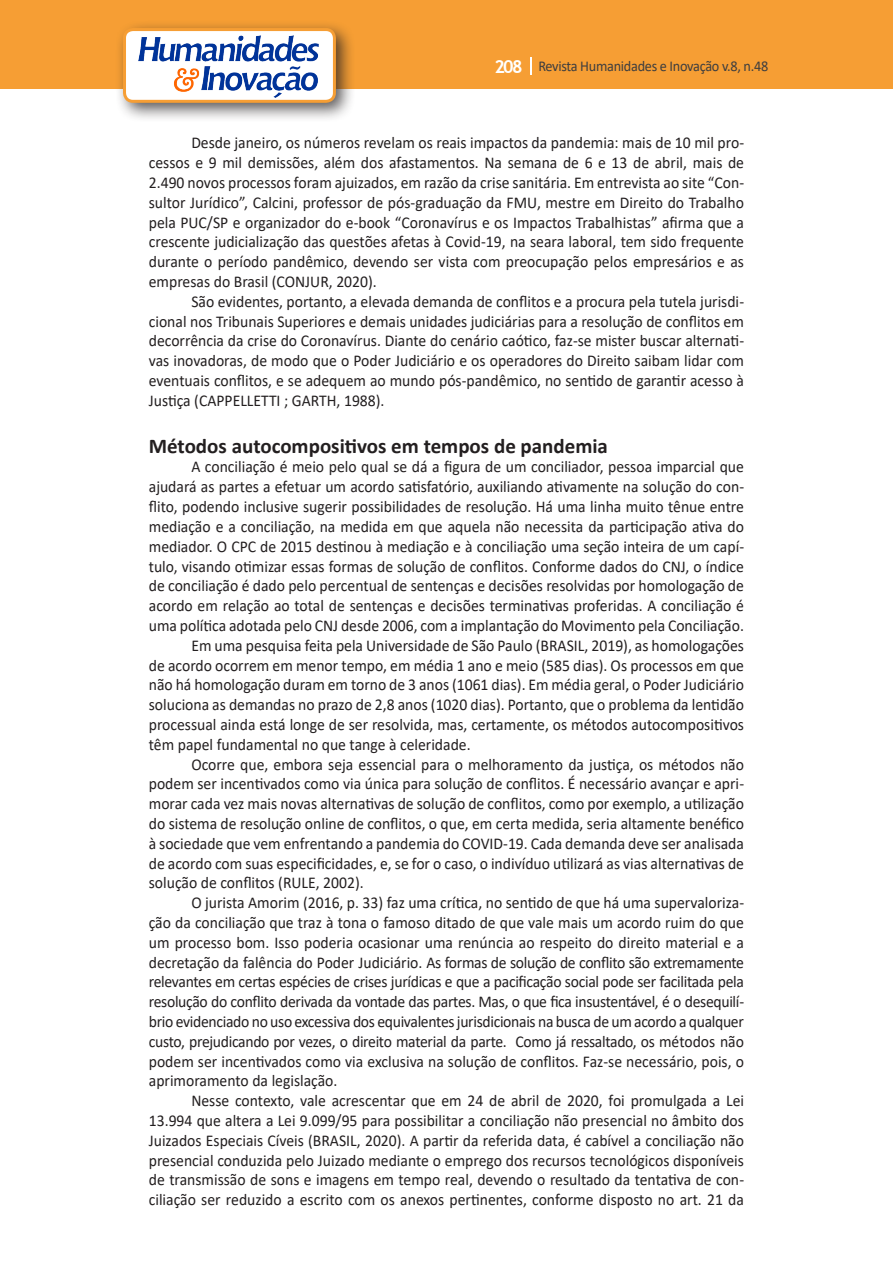
<style>
.page{position:relative;width:893px;height:1263px;background:#fff}
.page>*{position:absolute;margin:0;border:0;box-sizing:border-box;transform-origin:0 0}
.Titulo_2{font:700 21px "Calibri";color:#231f20}
.Texto{font:16.5px/19.8px "Calibri";color:#231f20;text-align:justify;scale:.95 1}
.t1{font:15px "Calibri";letter-spacing:-.02em;color:#3e3e3f;scale:.95 1}
.s1{font-family:"Trebuchet MS";font-weight:700;font-size:18px;color:#fff}
</style>
<div class="page">
<div style="left:0;top:0;width:893px;height:88px;background:#f69e34"></div>
<svg style="left:530px;top:57px;width:2px;height:18px"></svg>
<div style="left:115px;top:20px;width:241px;height:103px;background:#231f20;opacity:.75"></div>
<div style="left:125px;top:30px;width:209px;height:71px;background:#fff;border-radius:9px"></div>
<img style="left:138px;top:35px;width:181px;height:62px">
<div style="left:123px;top:28px;width:213px;height:75px;border:3px solid #f69e34;border-radius:9px"></div>
<p class="t1" style="left:495px;top:56px;width:290px"><span class="s1">208</span> Revista Humanidades e Inovação v.8, n.48</p>
<p class="Texto" style="left:149px;top:133px;width:628px;text-indent:43px">Desde janeiro, os números revelam os reais impactos da pandemia: mais de 10 mil pro&shy;cessos e 9 mil demissões, além dos afastamentos. Na semana de 6 e 13 de abril, mais de 2.490 novos processos foram ajuizados, em razão da crise sanitária. Em entrevista ao site “Con&shy;sultor Jurídico”, Calcini, professor de pós-graduação da FMU, mestre em Direito do Trabalho pela PUC/SP e organizador do e-book “Coronavírus e os Impactos Trabalhistas” afirma que a crescente judicialização das questões afetas à Covid-19, na seara laboral, tem sido frequente durante o período pandêmico, devendo ser vista com preocupação pelos empresários e as empresas do Brasil (CONJUR, 2020).</p>
<p class="Texto" style="left:149px;top:291px;width:628px;text-indent:43px">São evidentes, portanto, a elevada demanda de conflitos e a procura pela tutela jurisdi&shy;cional nos Tribunais Superiores e demais unidades judiciárias para a resolução de conflitos em decorrência da crise do Coronavírus. Diante do cenário caótico, faz-se mister buscar alternati&shy;vas inovadoras, de modo que o Poder Judiciário e os operadores do Direito saibam lidar com eventuais conflitos, e se adequem ao mundo pós-pandêmico, no sentido de garantir acesso à Justiça (CAPPELLETTI ; GARTH, 1988).</p>
<p class="Titulo_2" style="left:149px;top:431px;width:461px">Métodos autocompositivos em tempos de pandemia</p>
<p class="Texto" style="left:149px;top:457px;width:628px;text-indent:43px">A conciliação é meio pelo qual se dá a figura de um conciliador, pessoa imparcial que ajudará as partes a efetuar um acordo satisfatório, auxiliando ativamente na solução do con&shy;flito, podendo inclusive sugerir possibilidades de resolução. Há uma linha muito tênue entre mediação e a conciliação, na medida em que aquela não necessita da participação ativa do mediador. O CPC de 2015 destinou à mediação e à conciliação uma seção inteira de um capí&shy;tulo, visando otimizar essas formas de solução de conflitos. Conforme dados do CNJ, o índice de conciliação é dado pelo percentual de sentenças e decisões resolvidas por homologação de acordo em relação ao total de sentenças e decisões terminativas proferidas. A conciliação é uma política adotada pelo CNJ desde 2006, com a implantação do Movimento pela Conciliação.</p>
<p class="Texto" style="left:149px;top:635px;width:628px;text-indent:43px">Em uma pesquisa feita pela Universidade de São Paulo (BRASIL, 2019), as homologações de acordo ocorrem em menor tempo, em média 1 ano e meio (585 dias). Os processos em que não há homologação duram em torno de 3 anos (1061 dias). Em média geral, o Poder Judiciário soluciona as demandas no prazo de 2,8 anos (1020 dias). Portanto, que o problema da lentidão processual ainda está longe de ser resolvida, mas, certamente, os métodos autocompositivos têm papel fundamental no que tange à celeridade.</p>
<p class="Texto" style="left:149px;top:754px;width:628px;text-indent:43px">Ocorre que, embora seja essencial para o melhoramento da justiça, os métodos não podem ser incentivados como via única para solução de conflitos. É necessário avançar e apri&shy;morar cada vez mais novas alternativas de solução de conflitos, como por exemplo, a utilização do sistema de resolução online de conflitos, o que, em certa medida, seria altamente benéfico à sociedade que vem enfrentando a pandemia do COVID-19. Cada demanda deve ser analisada de acordo com suas especificidades, e, se for o caso, o indivíduo utilizará as vias alternativas de solução de conflitos (RULE, 2002).</p>
<p class="Texto" style="left:149px;top:892px;width:628px;text-indent:43px">O jurista Amorim (2016, p. 33) faz uma crítica, no sentido de que há uma supervaloriza&shy;ção da conciliação que traz à tona o famoso ditado de que vale mais um acordo ruim do que um processo bom. Isso poderia ocasionar uma renúncia ao respeito do direito material e a decretação da falência do Poder Judiciário. As formas de solução de conflito são extremamente relevantes em certas espécies de crises jurídicas e que a pacificação social pode ser facilitada pela resolução do conflito derivada da vontade das partes. Mas, o que fica insustentável, é o desequilí&shy;brio evidenciado no uso excessiva dos equivalentes jurisdicionais na busca de um acordo a qualquer custo, prejudicando por vezes, o direito material da parte. Como já ressaltado, os métodos não podem ser incentivados como via exclusiva na solução de conflitos. Faz-se necessário, pois, o aprimoramento da legislação.</p>
<p class="Texto" style="left:149px;top:1090px;width:628px;text-indent:43px">Nesse contexto, vale acrescentar que em 24 de abril de 2020, foi promulgada a Lei 13.994 que altera a Lei 9.099/95 para possibilitar a conciliação não presencial no âmbito dos Juizados Especiais Cíveis (BRASIL, 2020). A partir da referida data, é cabível a conciliação não presencial conduzida pelo Juizado mediante o emprego dos recursos tecnológicos disponíveis de transmissão de sons e imagens em tempo real, devendo o resultado da tentativa de con&shy;ciliação ser reduzido a escrito com os anexos pertinentes, conforme disposto no art. 21 da</p>
</div>
